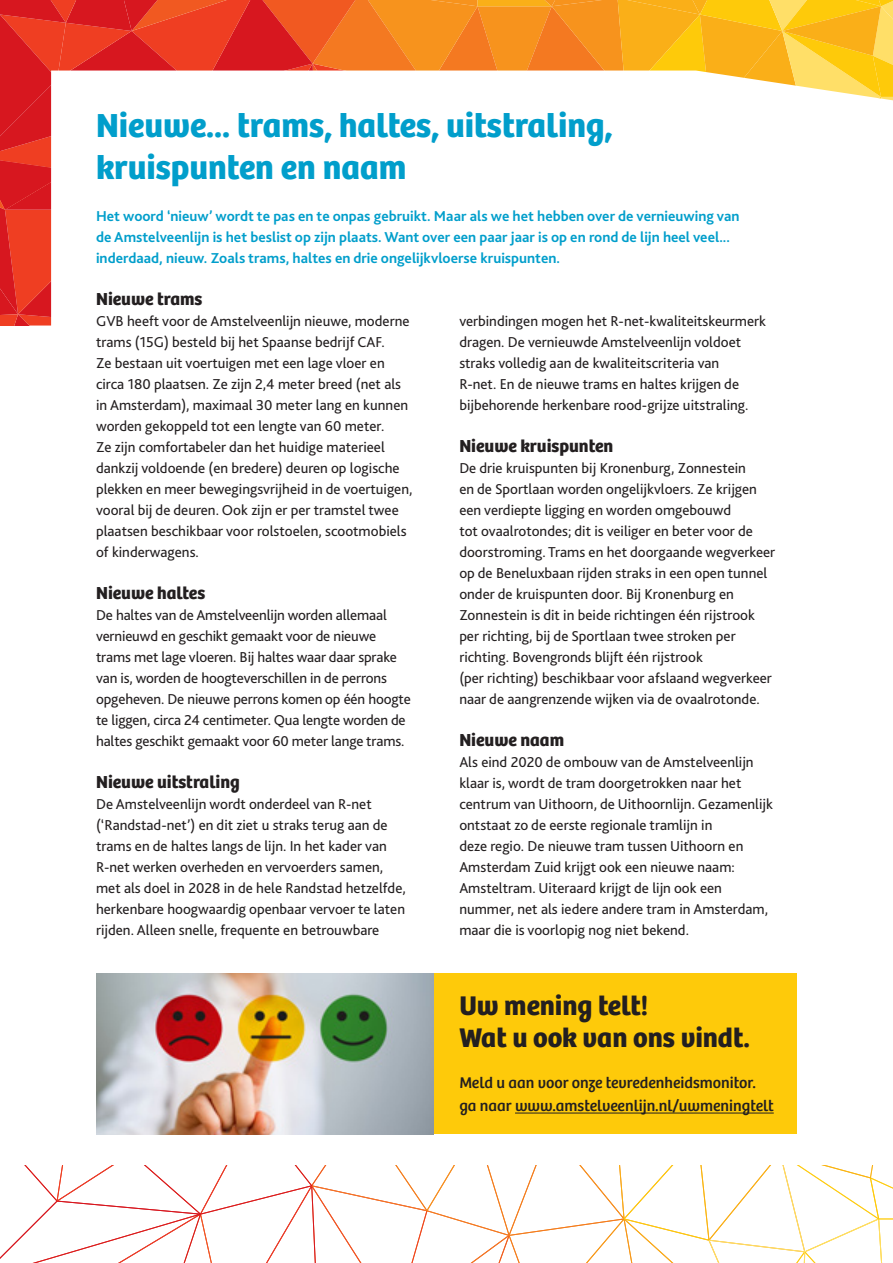
<style>
.page{position:relative;width:893px;height:1263px;background:#fff}
.page>*{position:absolute;margin:0;border:0;box-sizing:border-box;transform-origin:0 0}
.t1{font:700 34.5px/42px "Bree";color:#019ecb}
.t2{font:700 27.9px/31.7px "Bree";color:#231f20}
.t3{font:700 18px "Bree";color:#231f20}
.t4{font:16.05px/23.4px "Bree";color:#231f20}
.t5{font:15px/21px "Bliss 2";color:#231f20}
.t6{font:700 15px/21px "Bliss 2";color:#019ecb}
</style>
<div class="page">
<svg style="left:0;top:0;width:893px;height:326px;background:#ed6920"></svg>
<svg style="left:0;top:1166px;width:893px;height:97px"></svg>
<svg style="left:51px;top:71px;width:842px;height:255px"></svg>
<div style="left:434px;top:973px;width:363px;height:161px;background:#feca0a"></div>
<hr style="left:515px;top:1113px;width:259px;height:1px;background:#231f20">
<img style="left:96px;top:973px;width:338px;height:161px">
<h1 class="t1" style="left:96px;top:104px;width:518px">Nieuwe... trams, haltes, uitstraling, kruispunten en naam</h1>
<p class="t6" style="left:96px;top:205px;width:645px">Het woord ‘nieuw’ wordt te pas en te onpas gebruikt. Maar als we het hebben over de vernieuwing van de Amstelveenlijn is het beslist op zijn plaats. Want over een paar jaar is op en rond de lijn heel veel... inderdaad, nieuw. Zoals trams, haltes en drie ongelijkvloerse kruispunten.</p>
<p class="t3" style="left:96px;top:288px;width:108px">Nieuwe trams</p>
<p class="t5" style="left:96px;top:310px;width:318px">GVB heeft voor de Amstelveenlijn nieuwe, moderne trams (15G) besteld bij het Spaanse bedrijf CAF.<br>Ze bestaan uit voertuigen met een lage vloer en circa 180 plaatsen. Ze zijn 2,4 meter breed (net als in Amsterdam), maximaal 30 meter lang en kunnen worden gekoppeld tot een lengte van 60 meter.<br>Ze zijn comfortabeler dan het huidige materieel dankzij voldoende (en bredere) deuren op logische plekken en meer bewegingsvrijheid in de voertuigen, vooral bij de deuren. Ook zijn er per tramstel twee plaatsen beschikbaar voor rolstoelen, scootmobiels of kinderwagens.</p>
<p class="t3" style="left:96px;top:582px;width:111px">Nieuwe haltes</p>
<p class="t5" style="left:96px;top:604px;width:316px">De haltes van de Amstelveenlijn worden allemaal vernieuwd en geschikt gemaakt voor de nieuwe trams met lage vloeren. Bij haltes waar daar sprake van is, worden de hoogteverschillen in de perrons opgeheven. De nieuwe perrons komen op één hoogte te liggen, circa 24 centimeter. Qua lengte worden de haltes geschikt gemaakt voor 60 meter lange trams.</p>
<p class="t3" style="left:96px;top:771px;width:145px">Nieuwe uitstraling</p>
<p class="t5" style="left:96px;top:793px;width:311px">De Amstelveenlijn wordt onderdeel van R-net (‘Randstad-net’) en dit ziet u straks terug aan de trams en de haltes langs de lijn. In het kader van R-net werken overheden en vervoerders samen, met als doel in 2028 in de hele Randstad hetzelfde, herkenbare hoogwaardig openbaar vervoer te laten rijden. Alleen snelle, frequente en betrouwbare</p>
<p class="t5" style="left:459px;top:310px;width:308px">verbindingen mogen het R-net-kwaliteitskeurmerk dragen. De vernieuwde Amstelveenlijn voldoet straks volledig aan de kwaliteitscriteria van<br>R-net. En de nieuwe trams en haltes krijgen de bijbehorende herkenbare rood-grijze uitstraling.</p>
<p class="t3" style="left:459px;top:435px;width:155px">Nieuwe kruispunten</p>
<p class="t5" style="left:459px;top:457px;width:317px">De drie kruispunten bij Kronenburg, Zonnestein<br>en de Sportlaan worden ongelijkvloers. Ze krijgen een verdiepte ligging en worden omgebouwd<br>tot ovaalrotondes; dit is veiliger en beter voor de doorstroming. Trams en het doorgaande wegverkeer op de Beneluxbaan rijden straks in een open tunnel onder de kruispunten door. Bij Kronenburg en Zonnestein is dit in beide richtingen één rijstrook per richting, bij de Sportlaan twee stroken per richting. Bovengronds blijft één rijstrook<br>(per richting) beschikbaar voor afslaand wegverkeer naar de aangrenzende wijken via de ovaalrotonde.</p>
<p class="t3" style="left:459px;top:729px;width:106px">Nieuwe naam</p>
<p class="t5" style="left:459px;top:751px;width:315px">Als eind 2020 de ombouw van de Amstelveenlijn klaar is, wordt de tram doorgetrokken naar het centrum van Uithoorn, de Uithoornlijn. Gezamenlijk ontstaat zo de eerste regionale tramlijn in<br>deze regio. De nieuwe tram tussen Uithoorn en Amsterdam Zuid krijgt ook een nieuwe naam:<br>Amsteltram. Uiteraard krijgt de lijn ook een nummer, net als iedere andere tram in Amsterdam, maar die is voorlopig nog niet bekend.</p>
<h2 class="t2" style="left:459px;top:990px;width:292px">Uw mening telt!<br>Wat u ook van ons vindt.</h2>
<p class="t4" style="left:459px;top:1071px;width:316px">Meld u aan voor onze tevredenheidsmonitor. ga naar www.amstelveenlijn.nl/uwmeningtelt</p>
</div>
